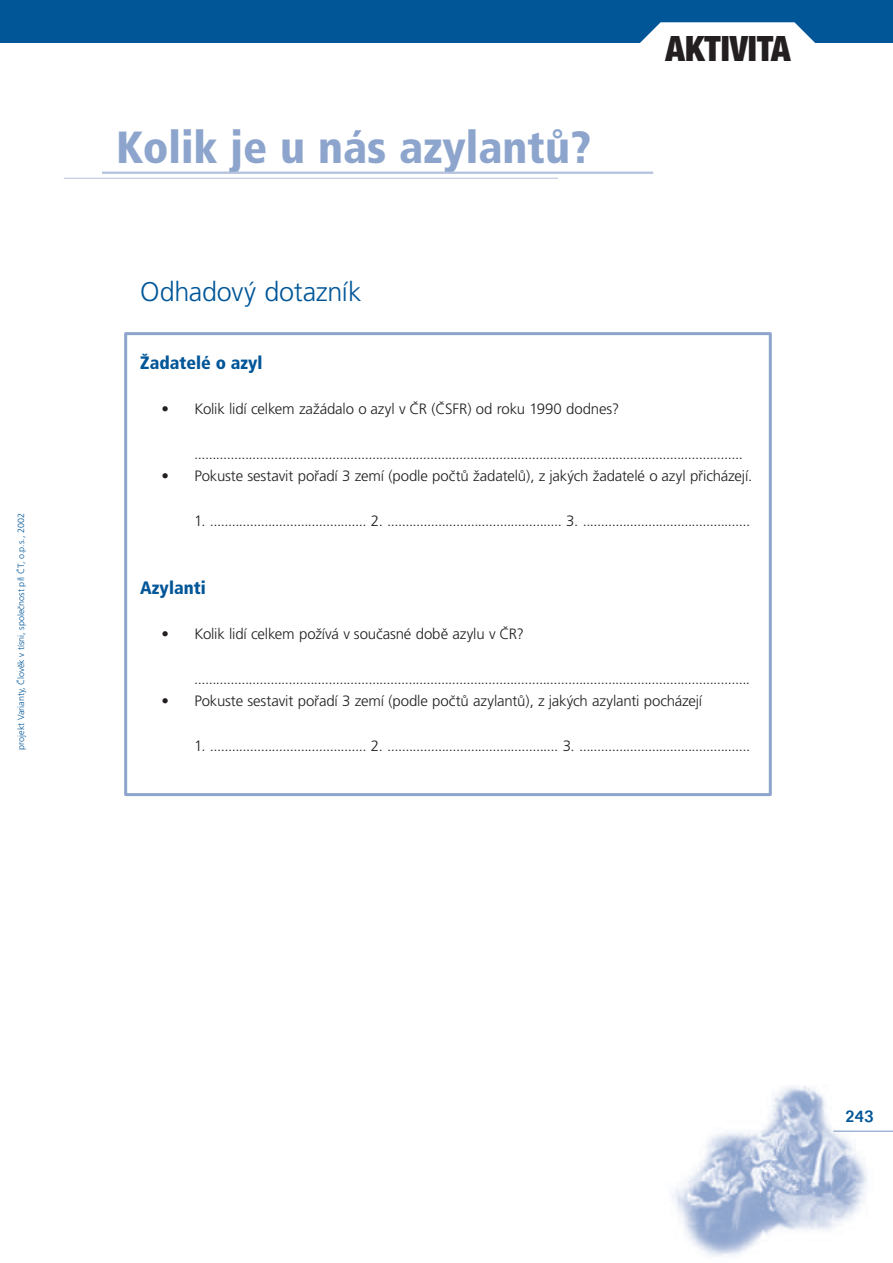
<style>
.page{position:relative;width:893px;height:1263px;background:#fff}
.page>*{position:absolute;margin:0;border:0;box-sizing:border-box;transform-origin:0 0}
.t1{font:900 condensed 45px "Frutiger CE";color:#8da5cd}
.t2{font:900 condensed 34.95px "Helvetica Neue CE";color:#231f20}
.t3{font:300 27px "Frutiger CE";letter-spacing:-.01em;color:#015698}
.t4{font:900 condensed 18px "Frutiger CE";color:#015698}
.t5{font:500 18px "Folio TEE";color:#015698}
.t6{font:300 15px "Frutiger CE";letter-spacing:-.01em;color:#231f20}
.t7{font:300 9px "Frutiger CE";color:#015698}
</style>
<div class="page">
<img style="left:672px;top:1086px;width:221px;height:170px">
<hr style="left:833px;top:1131px;width:60px;height:1px;background:#7593c2">
<div style="left:124px;top:332px;width:648px;height:464px;border:3px solid #8da5cd"></div>
<hr style="left:102px;top:172px;width:551px;height:2px;background:#b2c1dd">
<hr style="left:64px;top:178px;width:494px;height:1px;background:#b2c1dd">
<div style="left:0;top:0;width:893px;height:43px;background:#015698"></div>
<svg style="left:640px;top:22px;width:175px;height:21px;background:#dee9f1"></svg>
<p class="t7" style="left:16px;top:749px;width:238px;rotate:-90deg">projekt Varianty, Člověk v tísni, společnost při ČT, o.p.s., 2002</p>
<h1 class="t1" style="left:116px;top:122px;width:476px">Kolik je u nás azylantů?</h1>
<h3 class="t3" style="left:140px;top:276px;width:223px">Odhadový dotazník</h3>
<p class="t4" style="left:140px;top:352px;width:124px">Žadatelé o azyl</p>
<p class="t6" style="left:162px;top:400px;width:459px">• Kolik lidí celkem zažádalo o azyl v ČR (ČSFR) od roku 1990 dodnes?</p>
<h2 class="t2" style="left:666px;top:29px;width:127px">AKTIVITA</h2>
<p class="t6" style="left:194px;top:445px;width:550px">.......................................................................................................................................................</p>
<p class="t6" style="left:162px;top:467px;width:592px">• Pokuste sestavit pořadí 3 zemí (podle počtů žadatelů), z jakých žadatelé o azyl přicházejí.</p>
<p class="t6" style="left:194px;top:512px;width:558px">1. ........................................... 2. ................................................ 3. ..............................................</p>
<p class="t4" style="left:140px;top:577px;width:67px">Azylanti</p>
<p class="t6" style="left:162px;top:625px;width:364px">• Kolik lidí celkem požívá v současné době azylu v ČR?</p>
<p class="t6" style="left:194px;top:670px;width:557px">.........................................................................................................................................................</p>
<p class="t6" style="left:162px;top:692px;width:542px">• Pokuste sestavit pořadí 3 zemí (podle počtů azylantů), z jakých azylanti pocházejí</p>
<p class="t6" style="left:194px;top:737px;width:558px">1. ........................................... 2. ............................................... 3. ...............................................</p>
<p class="t5" style="left:845px;top:1106px;width:30px">243</p>
</div>
